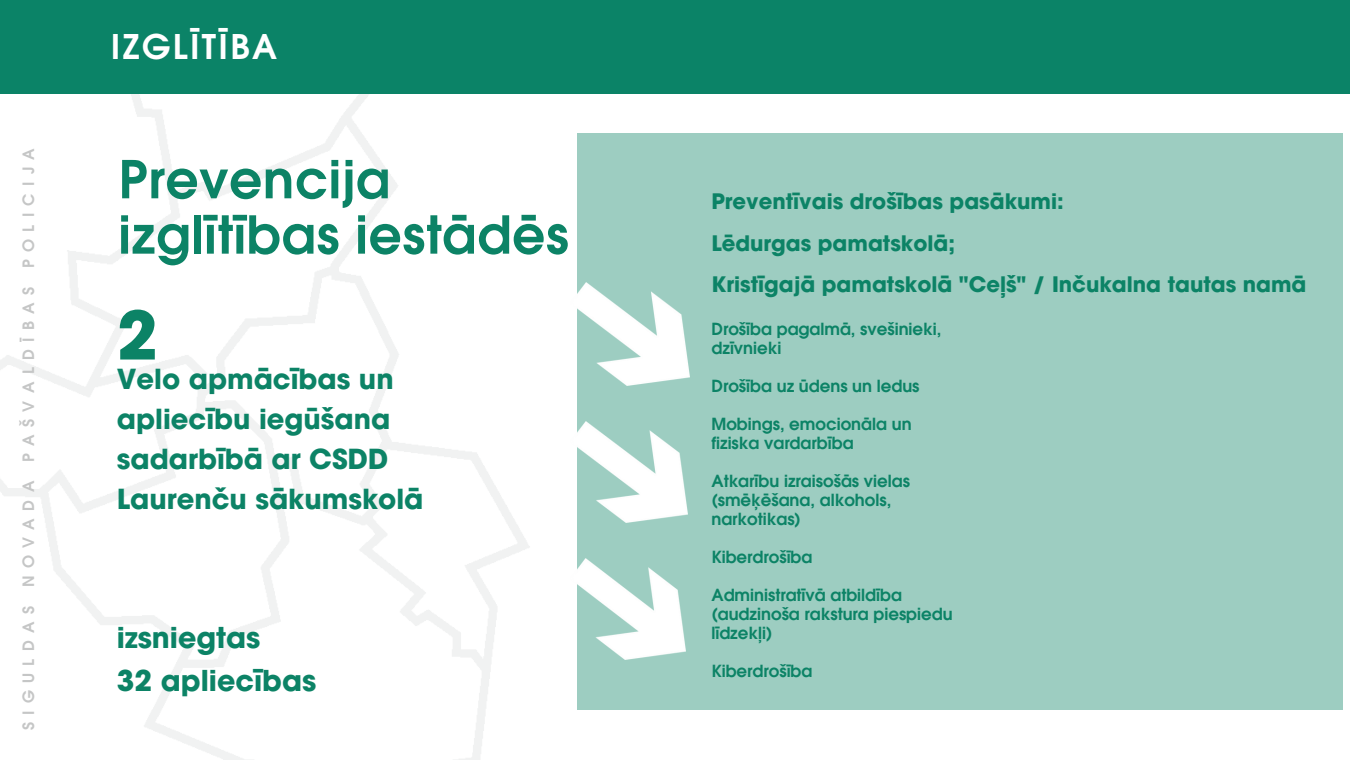
<style>
.page{position:relative;width:1350px;height:760px;background:#fff}
.page>*{position:absolute;margin:0;border:0;box-sizing:border-box;transform-origin:0 0}
.t1{font:700 66.25px "ITC Avant Garde Pro";color:#0c8366}
.t2{font:600 51.88px/55.2px "ITC Avant Garde Pro";letter-spacing:.015em;color:#0c8366}
.t3{font:600 33.75px "ITC Avant Garde Pro";letter-spacing:.07em;color:#fff}
.t4{font:700 28.5px "ITC Avant Garde Pro";color:#0c8366}
.t5{font:700 27.38px "ITC Avant Garde Pro";color:#0c8366}
.t6{font:700 21.12px "ITC Avant Garde Pro";color:#0c8366}
.t7{font:600 16.62px/19px "ITC Avant Garde Pro";color:#0c8366}
.t8{font:600 15.62px "ITC Avant Garde Pro";letter-spacing:.47em;color:#c5c6c6}
</style>
<div class="page">
<div style="left:0;top:0;width:1350px;height:94px;background:#0b8367"></div>
<img style="left:577px;top:421px;width:110px;height:101px">
<img style="left:577px;top:558px;width:108px;height:101px">
<img style="left:577px;top:282px;width:112px;height:103px">
<p class="t3" style="left:111px;top:34px;width:168px">IZGLĪTĪBA</p>
<h2 class="t8" style="left:22px;top:730px;width:583px;rotate:-90deg">SIGULDAS NOVADA PAŠVALDĪBAS POLICIJA</h2>
<p class="t2" style="left:118px;top:158px;width:452px">Prevencija izglītības iestādēs</p>
<h5 class="t1" style="left:117px;top:310px;width:42px">2</h5>
<h5 class="t5" style="left:117px;top:368px;width:278px">Velo apmācības un</h5>
<h3 class="t5" style="left:117px;top:408px;width:275px">apliecību iegūšana</h3>
<h3 class="t5" style="left:117px;top:448px;width:273px">sadarbībā ar CSDD</h3>
<p class="t5" style="left:117px;top:488px;width:308px">Laurenču sākumskolā</p>
<p class="t4" style="left:117px;top:627px;width:145px">izsniegtas</p>
<p class="t4" style="left:117px;top:669px;width:201px">32 apliecības</p>
<h3 class="t6" style="left:711px;top:193px;width:354px">Preventīvais drošības pasākumi:</h3>
<h3 class="t6" style="left:711px;top:235px;width:245px">Lēdurgas pamatskolā;</h3>
<p class="t6" style="left:711px;top:276px;width:597px">Kristīgajā pamatskolā "Ceļš" / Inčukalna tautas namā</p>
<h4 class="t7" style="left:711px;top:322px;width:232px">Drošība pagalmā, svešinieki, dzīvnieki</h4>
<h4 class="t7" style="left:711px;top:379px;width:210px">Drošība uz ūdens un ledus</h4>
<h4 class="t7" style="left:711px;top:417px;width:202px">Mobings, emocionāla un fiziska vardarbība</h4>
<h1 class="t7" style="left:711px;top:474px;width:200px">Atkarību izraisošās vielas (smēķēšana, alkohols, narkotikas)</h1>
<p class="t7" style="left:711px;top:549px;width:103px">Kiberdrošība</p>
<h3 class="t7" style="left:711px;top:587px;width:243px">Administratīvā atbildība (audzinoša rakstura piespiedu līdzekļi)</h3>
<h3 class="t7" style="left:711px;top:663px;width:103px">Kiberdrošība</h3>
</div>
